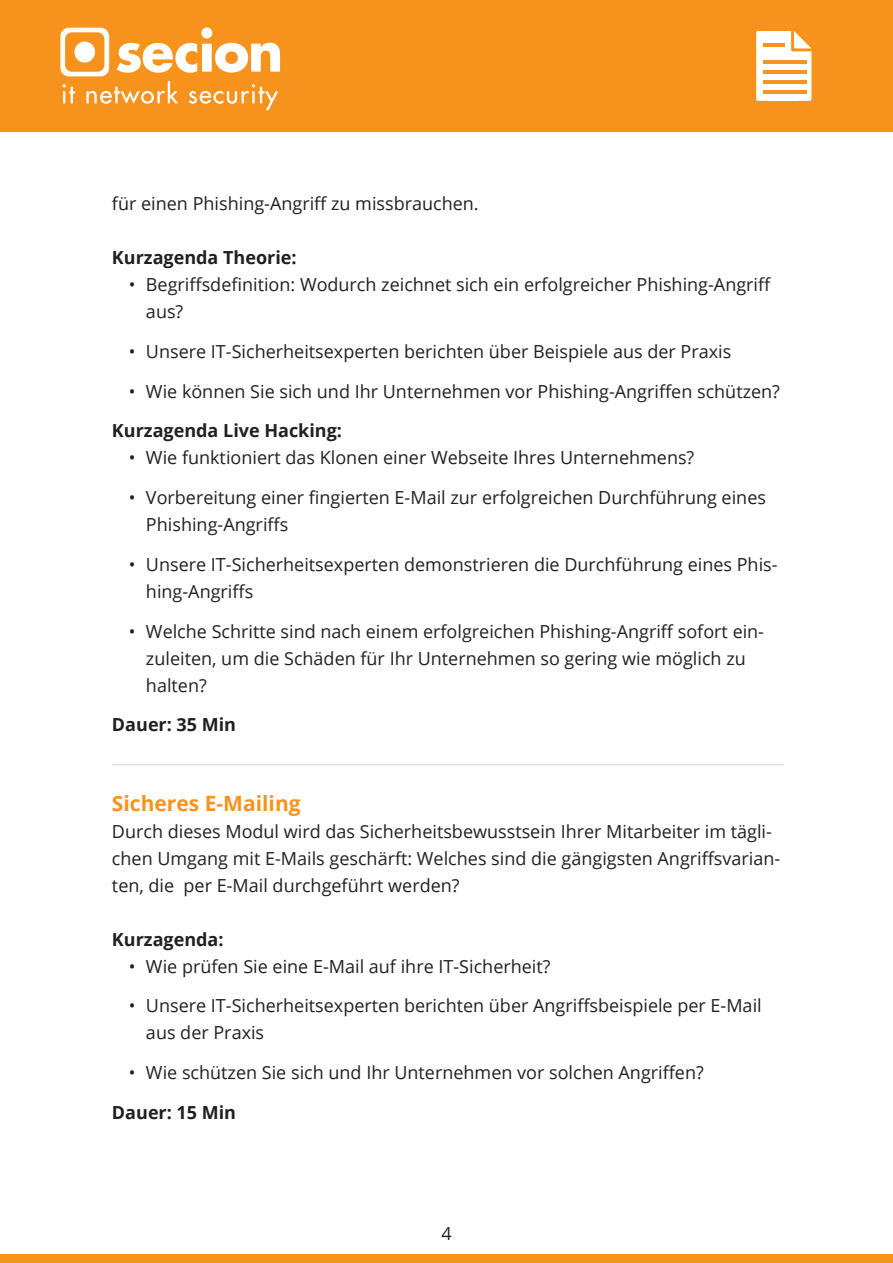
<style>
.page{position:relative;width:893px;height:1263px;background:#fff}
.page>*{position:absolute;margin:0;border:0;box-sizing:border-box;transform-origin:0 0}
.Überschrift_2{font:700 21px "Open Sans";color:#f7931d}
.t1{font:18px/27px "Open Sans";color:#231f20}
.t2{font:700 18px "Open Sans";color:#231f20}
</style>
<div class="page">
<div style="left:0;top:0;width:893px;height:132px;background:#f7931d"></div>
<svg style="left:60px;top:27px;width:220px;height:83px"></svg>
<div style="left:0;top:1254px;width:893px;height:9px;background:#f7931d"></div>
<svg style="left:756px;top:31px;width:55px;height:70px;background:#fef3e6"></svg>
<div style="left:768px;top:89px;width:31px;height:12px;background:#fff"></div>
<hr style="left:763px;top:70px;width:43px;height:4px;background:#f79324">
<hr style="left:763px;top:80px;width:43px;height:4px;background:#f79324">
<hr style="left:763px;top:90px;width:43px;height:4px;background:#f79324">
<hr style="left:763px;top:44px;width:21px;height:3px;background:#f79324">
<hr style="left:763px;top:60px;width:43px;height:4px;background:#f79324">
<hr style="left:112px;top:764px;width:672px;height:1px;background:#d1d2d4">
<p class="t1" style="left:112px;top:190px;width:368px">für einen Phishing-Angriff zu missbrauchen.</p>
<p class="t2" style="left:112px;top:245px;width:186px">Kurzagenda Theorie:</p>
<p class="t1" style="left:146px;top:271px;width:627px;text-indent:-17px">• Begriffsdefinition: Wodurch zeichnet sich ein erfolgreicher Phishing-Angriff aus?</p>
<p class="t1" style="left:129px;top:337px;width:604px">• Unsere IT-Sicherheitsexperten berichten über Beispiele aus der Praxis</p>
<p class="t1" style="left:129px;top:377px;width:652px">• Wie können Sie sich und Ihr Unternehmen vor Phishing-Angriffen schützen?</p>
<p class="t2" style="left:112px;top:418px;width:232px">Kurzagenda Live Hacking:</p>
<p class="t1" style="left:129px;top:444px;width:567px">• Wie funktioniert das Klonen einer Webseite Ihres Unternehmens?</p>
<p class="t1" style="left:146px;top:484px;width:621px;text-indent:-17px">• Vorbereitung einer fingierten E-Mail zur erfolgreichen Durchführung eines<br>Phishing-Angriffs</p>
<p class="t1" style="left:146px;top:550px;width:633px;text-indent:-17px">• Unsere IT-Sicherheitsexperten demonstrieren die Durchführung eines Phis&shy;hing-Angriffs</p>
<p class="t1" style="left:146px;top:617px;width:620px;text-indent:-17px">• Welche Schritte sind nach einem erfolgreichen Phishing-Angriff sofort ein&shy;zuleiten, um die Schäden für Ihr Unternehmen so gering wie möglich zu halten?</p>
<p class="t2" style="left:112px;top:712px;width:126px">Dauer: 35 Min</p>
<p class="Überschrift_2" style="left:112px;top:788px;width:190px">Sicheres E-Mailing</p>
<p class="t1" style="left:112px;top:817px;width:670px">Durch dieses Modul wird das Sicherheitsbewusstsein Ihrer Mitarbeiter im tägli&shy;chen Umgang mit E-Mails geschärft: Welches sind die gängigsten Angriffsvarian&shy;ten, die per E-Mail durchgeführt werden?</p>
<p class="t2" style="left:112px;top:926px;width:113px">Kurzagenda:</p>
<p class="t1" style="left:129px;top:952px;width:423px">• Wie prüfen Sie eine E-Mail auf ihre IT-Sicherheit?</p>
<p class="t1" style="left:146px;top:992px;width:617px;text-indent:-17px">• Unsere IT-Sicherheitsexperten berichten über Angriffsbeispiele per E-Mail aus der Praxis</p>
<p class="t1" style="left:129px;top:1059px;width:576px">• Wie schützen Sie sich und Ihr Unternehmen vor solchen Angriffen?</p>
<p class="t2" style="left:112px;top:1100px;width:126px">Dauer: 15 Min</p>
<p class="t1" style="left:441px;top:1219px;width:12px">4</p>
</div>
